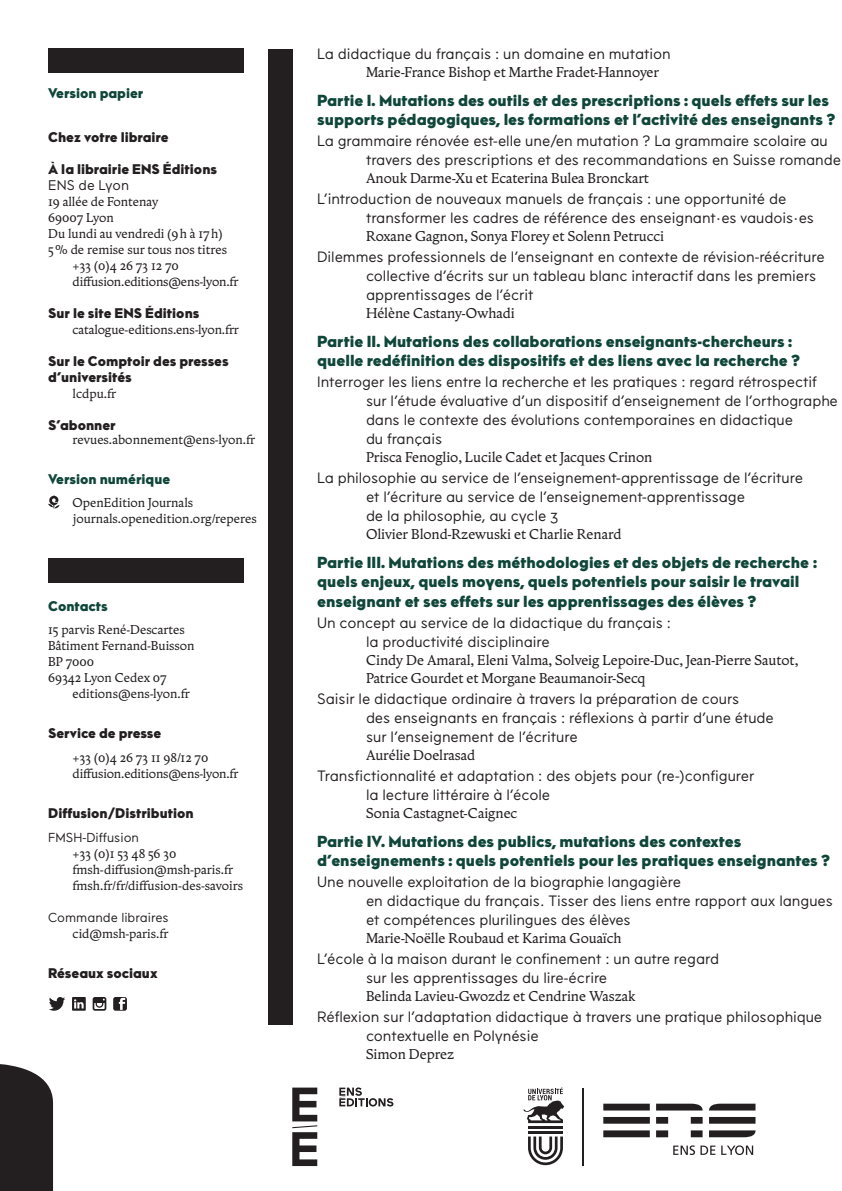
<style>
.page{position:relative;width:842px;height:1191px;background:#fff}
.page>*{position:absolute;margin:0;border:0;box-sizing:border-box;transform-origin:0 0}
.Verso_Titres_Parties{font:16px/19px "Maax ENS Black";color:#10463a}
.Verso_Titre_chapitre{font:15px/19px "Maax ENS";letter-spacing:-.005em;color:#231f20}
.Verso_auteurs{font:14px/18px "Zenith ENS400 os 20";letter-spacing:-.005em;color:#231f20}
.t1{font:14px/16px "Maax ENS Black";color:#231f20}
.t2{font:14px "Maax ENS Black";color:#10463a}
.t3{font:14px "Maax ENS";color:#231f20}
.t4{font:13px "Maax ENS";color:#231f20}
.t5{font:12.6px/16px "Zenith ENS400 os 20";color:#231f20}
</style>
<div class="page">
<svg style="left:528px;top:1136px;width:35px;height:29px"></svg>
<hr style="left:528px;top:1131px;width:35px;height:2px;background:#231f20">
<hr style="left:528px;top:1125px;width:35px;height:3px;background:#231f20">
<svg style="left:523px;top:1087px;width:41px;height:36px"></svg>
<hr style="left:582px;top:1088px;width:1px;height:78px;background:#231f20">
<svg style="left:603px;top:1103px;width:47px;height:34px"></svg>
<svg style="left:656px;top:1103px;width:47px;height:34px"></svg>
<svg style="left:709px;top:1103px;width:46px;height:34px"></svg>
<svg style="left:673px;top:1145px;width:42px;height:10px"></svg>
<svg style="left:721px;top:1145px;width:32px;height:10px"></svg>
<svg style="left:292px;top:1087px;width:25px;height:79px"></svg>
<svg style="left:339px;top:1087px;width:54px;height:19px"></svg>
<svg style="left:48px;top:496px;width:12px;height:12px"></svg>
<svg style="left:49px;top:997px;width:16px;height:13px"></svg>
<svg style="left:113px;top:997px;width:14px;height:13px"></svg>
<svg style="left:72px;top:997px;width:14px;height:13px"></svg>
<svg style="left:74px;top:999px;width:10px;height:9px"></svg>
<svg style="left:93px;top:997px;width:13px;height:13px"></svg>
<div style="left:268px;top:49px;width:25px;height:975px;background:#231f20"></div>
<svg style="left:0;top:1064px;width:53px;height:127px;background:#312e2e"></svg>
<div style="left:49px;top:49px;width:195px;height:24px;background:#231f20"></div>
<div style="left:49px;top:558px;width:195px;height:24px;background:#231f20"></div>
<p class="t2" style="left:48px;top:83px;width:97px">Version papier</p>
<p class="t1" style="left:48px;top:130px;width:122px">Chez votre libraire</p>
<p class="t1" style="left:48px;top:162px;width:171px">À la librairie ENS Éditions</p>
<p class="t3" style="left:48px;top:176px;width:82px">ENS de Lyon</p>
<p class="t5" style="left:48px;top:194px;width:112px">19 allée de Fontenay</p>
<p class="t5" style="left:48px;top:210px;width:67px">69007 Lyon</p>
<p class="t5" style="left:48px;top:226px;width:176px">Du lundi au vendredi (9 h à 17 h)</p>
<p class="t5" style="left:48px;top:242px;width:180px">5 % de remise sur tous nos titres</p>
<p class="t5" style="left:73px;top:258px;width:108px">+33 (0)4 26 73 12 70</p>
<p class="t5" style="left:73px;top:274px;width:167px">diffusion.editions@ens-lyon.fr</p>
<p class="t1" style="left:48px;top:306px;width:153px">Sur le site ENS Éditions</p>
<p class="t5" style="left:73px;top:322px;width:168px">catalogue-editions.ens-lyon.frr</p>
<p class="t1" style="left:48px;top:354px;width:182px">Sur le Comptoir des presses d’universités</p>
<p class="t5" style="left:73px;top:386px;width:45px">lcdpu.fr</p>
<p class="t1" style="left:48px;top:418px;width:69px">S’abonner</p>
<p class="t5" style="left:73px;top:432px;width:184px">revues.abonnement@ens-lyon.fr</p>
<p class="t2" style="left:48px;top:469px;width:124px">Version numérique</p>
<p class="t5" style="left:73px;top:494px;width:186px">OpenEdition Journals journals.openedition.org/reperes</p>
<p class="t2" style="left:48px;top:596px;width:61px">Contacts</p>
<p class="t5" style="left:48px;top:621px;width:148px">15 parvis René-Descartes<br>Bâtiment Fernand-Buisson<br>BP 7000<br>69342 Lyon Cedex 07</p>
<p class="t5" style="left:73px;top:685px;width:119px">editions@ens-lyon.fr</p>
<p class="t1" style="left:48px;top:725px;width:115px">Service de presse</p>
<p class="t5" style="left:73px;top:749px;width:167px">+33 (0)4 26 73 11 98/12 70 diffusion.editions@ens-lyon.fr</p>
<p class="t1" style="left:48px;top:805px;width:147px">Diffusion/Distribution</p>
<p class="t4" style="left:48px;top:829px;width:92px">FMSH-Diffusion</p>
<p class="t5" style="left:73px;top:846px;width:172px">+33 (0)1 53 48 56 30 fmsh-diffusion@msh-paris.fr fmsh.fr/fr/diffusion-des-savoirs</p>
<p class="t4" style="left:48px;top:909px;width:122px">Commande libraires</p>
<p class="t5" style="left:73px;top:926px;width:97px">cid@msh-paris.fr</p>
<p class="t1" style="left:48px;top:965px;width:111px">Réseaux sociaux</p>
<p class="Verso_Titre_chapitre" style="left:317px;top:45px;width:355px">La didactique du français : un domaine en mutation</p>
<p class="Verso_auteurs" style="left:366px;top:63px;width:295px">Marie-France Bishop et Marthe Fradet-Hannoyer</p>
<p class="Verso_Titres_Parties" style="left:317px;top:92px;width:520px">Partie I. Mutations des outils et des prescriptions : quels effets sur les supports pédagogiques, les formations et l’activité des enseignants ?</p>
<p class="Verso_Titre_chapitre" style="left:366px;top:132px;width:477px;text-indent:-49px">La grammaire rénovée est-elle une/en mutation ? La grammaire scolaire au travers des prescriptions et des recommandations en Suisse romande</p>
<p class="Verso_auteurs" style="left:366px;top:169px;width:285px">Anouk Darme-Xu et Ecaterina Bulea Bronckart</p>
<p class="Verso_Titre_chapitre" style="left:366px;top:190px;width:450px;text-indent:-49px">L’introduction de nouveaux manuels de français : une opportunité de transformer les cadres de référence des enseignant·es vaudois·es</p>
<p class="Verso_auteurs" style="left:366px;top:227px;width:300px">Roxane Gagnon, Sonya Florey et Solenn Petrucci</p>
<p class="Verso_Titre_chapitre" style="left:366px;top:248px;width:460px;text-indent:-49px">Dilemmes professionnels de l’enseignant en contexte de révision-réécriture collective d’écrits sur un tableau blanc interactif dans les premiers apprentissages de l’écrit</p>
<p class="Verso_auteurs" style="left:366px;top:304px;width:150px">Hélène Castany-Owhadi</p>
<p class="Verso_Titres_Parties" style="left:317px;top:333px;width:484px">Partie II. Mutations des collaborations enseignants-chercheurs : quelle redéfinition des dispositifs et des liens avec la recherche ?</p>
<p class="Verso_Titre_chapitre" style="left:366px;top:373px;width:473px;text-indent:-49px">Interroger les liens entre la recherche et les pratiques : regard rétrospectif sur l’étude évaluative d’un dispositif d’enseignement de l’orthographe dans le contexte des évolutions contemporaines en didactique<br>du français</p>
<p class="Verso_auteurs" style="left:366px;top:448px;width:288px">Prisca Fenoglio, Lucile Cadet et Jacques Crinon</p>
<p class="Verso_Titre_chapitre" style="left:366px;top:469px;width:439px;text-indent:-49px">La philosophie au service de l’enseignement-apprentissage de l’écriture et l’écriture au service de l’enseignement-apprentissage<br>de la philosophie, au cycle 3</p>
<p class="Verso_auteurs" style="left:366px;top:525px;width:257px">Olivier Blond-Rzewuski et Charlie Renard</p>
<p class="Verso_Titres_Parties" style="left:317px;top:554px;width:501px">Partie III. Mutations des méthodologies et des objets de recherche : quels enjeux, quels moyens, quels potentiels pour saisir le travail enseignant et ses effets sur les apprentissages des élèves ?</p>
<p class="Verso_Titre_chapitre" style="left:366px;top:613px;width:307px;text-indent:-49px">Un concept au service de la didactique du français : la productivité disciplinaire</p>
<p class="Verso_auteurs" style="left:366px;top:650px;width:434px">Cindy De Amaral, Eleni Valma, Solveig Lepoire-Duc, Jean-Pierre Sautot,<br>Patrice Gourdet et Morgane Beaumanoir-Secq</p>
<p class="Verso_Titre_chapitre" style="left:366px;top:689px;width:409px;text-indent:-49px">Saisir le didactique ordinaire à travers la préparation de cours<br>des enseignants en français : réflexions à partir d’une étude sur l’enseignement de l’écriture</p>
<p class="Verso_auteurs" style="left:366px;top:745px;width:111px">Aurélie Doelrasad</p>
<p class="Verso_Titre_chapitre" style="left:366px;top:766px;width:390px;text-indent:-49px">Transfictionnalité et adaptation : des objets pour (re-)configurer la lecture littéraire à l’école</p>
<p class="Verso_auteurs" style="left:366px;top:803px;width:153px">Sonia Castagnet-Caignec</p>
<p class="Verso_Titres_Parties" style="left:317px;top:832px;width:515px">Partie IV. Mutations des publics, mutations des contextes d’enseignements : quels potentiels pour les pratiques enseignantes ?</p>
<p class="Verso_Titre_chapitre" style="left:366px;top:872px;width:468px;text-indent:-49px">Une nouvelle exploitation de la biographie langagière<br>en didactique du français. Tisser des liens entre rapport aux langues et compétences plurilingues des élèves</p>
<p class="Verso_auteurs" style="left:366px;top:928px;width:257px">Marie-Noëlle Roubaud et Karima Gouaïch</p>
<p class="Verso_Titre_chapitre" style="left:366px;top:949px;width:355px;text-indent:-49px">L’école à la maison durant le confinement : un autre regard sur les apprentissages du lire-écrire</p>
<p class="Verso_auteurs" style="left:366px;top:986px;width:271px">Belinda Lavieu-Gwozdz et Cendrine Waszak</p>
<p class="Verso_Titre_chapitre" style="left:366px;top:1007px;width:458px;text-indent:-49px">Réflexion sur l’adaptation didactique à travers une pratique philosophique contextuelle en Polynésie</p>
<p class="Verso_auteurs" style="left:366px;top:1044px;width:90px">Simon Deprez</p>
</div>
